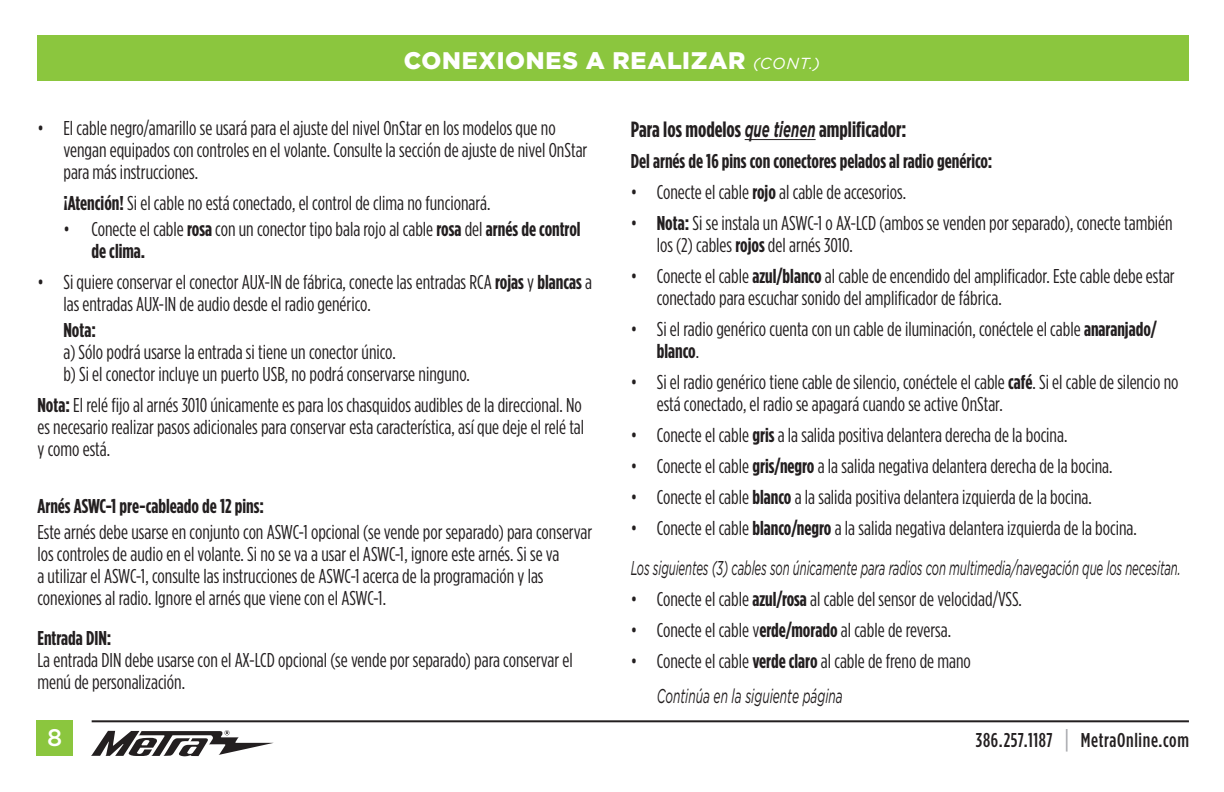
<style>
.page{position:relative;width:1224px;height:792px;background:#fff}
.page>*{position:absolute;margin:0;border:0;box-sizing:border-box;transform-origin:0 0}
.t1{font:900 24px "Gotham";letter-spacing:.03em;color:#fff}
.t2{font:500 24px "Gotham";color:#fff}
.t3{font:700 22px "Gotham Condensed";color:#231f20}
.t4{font:20px/22px "Gotham Condensed";color:#231f20}
.t5{font:700 20px "Gotham Condensed";color:#231f20}
.t6{font:italic 20px "Gotham";letter-spacing:-.01em;color:#231f20;scale:.57 1}
.t7{font:500 20px "Gotham Condensed";letter-spacing:.03em;color:#231f20}
.t8{font:italic 20px "Gotham";letter-spacing:-.01em;color:#231f20;scale:.6 1}
.s1{font-weight:400;font-style:italic;font-size:16px}
.s2{font-weight:700}
.s3{font-family:"Gotham";font-style:italic}
.s4{font-size:26px;color:#a8a9ad}
</style>
<div class="page">
<div style="left:37px;top:720px;width:36px;height:36px;background:#8bc63e"></div>
<div style="left:37px;top:36px;width:1152px;height:45px;background:#8bc63e"></div>
<svg style="left:91px;top:730px;width:183px;height:27px"></svg>
<hr style="left:92px;top:720px;width:1097px;height:2px;background:#231f20">
<hr style="left:745px;top:139px;width:71px;height:1px;background:#231f20">
<p class="t1" style="left:404px;top:47px;width:418px">CONEXIONES A REALIZAR <span class="s1">(CONT.)</span></p>
<p class="t4" style="left:63px;top:117px;width:525px;text-indent:-26px">• El cable negro/amarillo se usará para el ajuste del nivel OnStar en los modelos que no vengan equipados con controles en el volante. Consulte la sección de ajuste de nivel OnStar para más instrucciones.</p>
<p class="t4" style="left:63px;top:192px;width:429px"><span class="s2">¡Atención!</span> Si el cable no está conectado, el control de clima no funcionará.</p>
<p class="t4" style="left:91px;top:218px;width:491px;text-indent:-28px">• Conecte el cable <span class="s2">rosa</span> con un conector tipo bala rojo al cable <span class="s2">rosa</span> del <span class="s2">arnés de control de clima.</span></p>
<p class="t4" style="left:63px;top:271px;width:530px;text-indent:-26px">• Si quiere conservar el conector AUX-IN de fábrica, conecte las entradas RCA <span class="s2">rojas</span> y <span class="s2">blancas</span> a las entradas AUX-IN de audio desde el radio genérico.</p>
<p class="t5" style="left:63px;top:319px;width:34px">Nota:</p>
<p class="t4" style="left:63px;top:341px;width:408px">a) Sólo podrá usarse la entrada si tiene un conector único.<br>b) Si el conector incluye un puerto USB, no podrá conservarse ninguno.</p>
<p class="t4" style="left:37px;top:394px;width:548px"><span class="s2">Nota:</span> El relé fijo al arnés 3010 únicamente es para los chasquidos audibles de la direccional. No es necesario realizar pasos adicionales para conservar esta característica, así que deje el relé tal y como está.</p>
<p class="t5" style="left:37px;top:495px;width:228px">Arnés ASWC-1 pre-cableado de 12 pins:</p>
<p class="t4" style="left:37px;top:521px;width:556px">Este arnés debe usarse en conjunto con ASWC-1 opcional (se vende por separado) para conservar los controles de audio en el volante. Si no se va a usar el ASWC-1, ignore este arnés. Si se va<br>a utilizar el ASWC-1, consulte las instrucciones de ASWC-1 acerca de la programación y las conexiones al radio. Ignore el arnés que viene con el ASWC-1.</p>
<p class="t5" style="left:37px;top:627px;width:76px">Entrada DIN:</p>
<p class="t4" style="left:37px;top:649px;width:537px">La entrada DIN debe usarse con el AX-LCD opcional (se vende por separado) para conservar el menú de personalización.</p>
<p class="t3" style="left:631px;top:117px;width:277px">Para los modelos <span class="s3">que tienen</span> amplificador:</p>
<p class="t5" style="left:631px;top:149px;width:363px">Del arnés de 16 pins con conectores pelados al radio genérico:</p>
<p class="t4" style="left:631px;top:180px;width:277px">• Conecte el cable <span class="s2">rojo</span> al cable de accesorios.</p>
<p class="t4" style="left:657px;top:211px;width:518px;text-indent:-26px">• <span class="s2">Nota:</span> Si se instala un ASWC-1 o AX-LCD (ambos se venden por separado), conecte también los (2) cables <span class="s2">rojos</span> del arnés 3010.</p>
<p class="t4" style="left:657px;top:264px;width:519px;text-indent:-26px">• Conecte el cable <span class="s2">azul/blanco</span> al cable de encendido del amplificador. Este cable debe estar conectado para escuchar sonido del amplificador de fábrica.</p>
<p class="t4" style="left:657px;top:317px;width:502px;text-indent:-26px">• Si el radio genérico cuenta con un cable de iluminación, conéctele el cable <span class="s2">anaranjado/ blanco</span>.</p>
<p class="t4" style="left:657px;top:370px;width:523px;text-indent:-26px">• Si el radio genérico tiene cable de silencio, conéctele el cable <span class="s2">café</span>. Si el cable de silencio no está conectado, el radio se apagará cuando se active OnStar.</p>
<p class="t4" style="left:631px;top:423px;width:438px">• Conecte el cable <span class="s2">gris</span> a la salida positiva delantera derecha de la bocina.</p>
<p class="t4" style="left:631px;top:454px;width:483px">• Conecte el cable <span class="s2">gris/negro</span> a la salida negativa delantera derecha de la bocina.</p>
<p class="t4" style="left:631px;top:485px;width:463px">• Conecte el cable <span class="s2">blanco</span> a la salida positiva delantera izquierda de la bocina.</p>
<p class="t4" style="left:631px;top:516px;width:508px">• Conecte el cable <span class="s2">blanco/negro</span> a la salida negativa delantera izquierda de la bocina.</p>
<p class="t6" style="left:631px;top:557px;width:967px">Los siguientes (3) cables son únicamente para radios con multimedia/navegación que los necesitan.</p>
<p class="t4" style="left:631px;top:587px;width:393px">• Conecte el cable <span class="s2">azul/rosa</span> al cable del sensor de velocidad/VSS.</p>
<p class="t4" style="left:631px;top:618px;width:322px">• Conecte el cable v<span class="s2">erde/morado</span> al cable de reversa.</p>
<p class="t4" style="left:631px;top:649px;width:342px">• Conecte el cable <span class="s2">verde claro</span> al cable de freno de mano</p>
<p class="t8" style="left:657px;top:685px;width:312px">Continúa en la siguiente página</p>
<p class="t2" style="left:47px;top:724px;width:17px">8</p>
<p class="t7" style="left:976px;top:729px;width:215px">386.257.1187 <span class="s4">|</span> MetraOnline.com</p>
</div>
